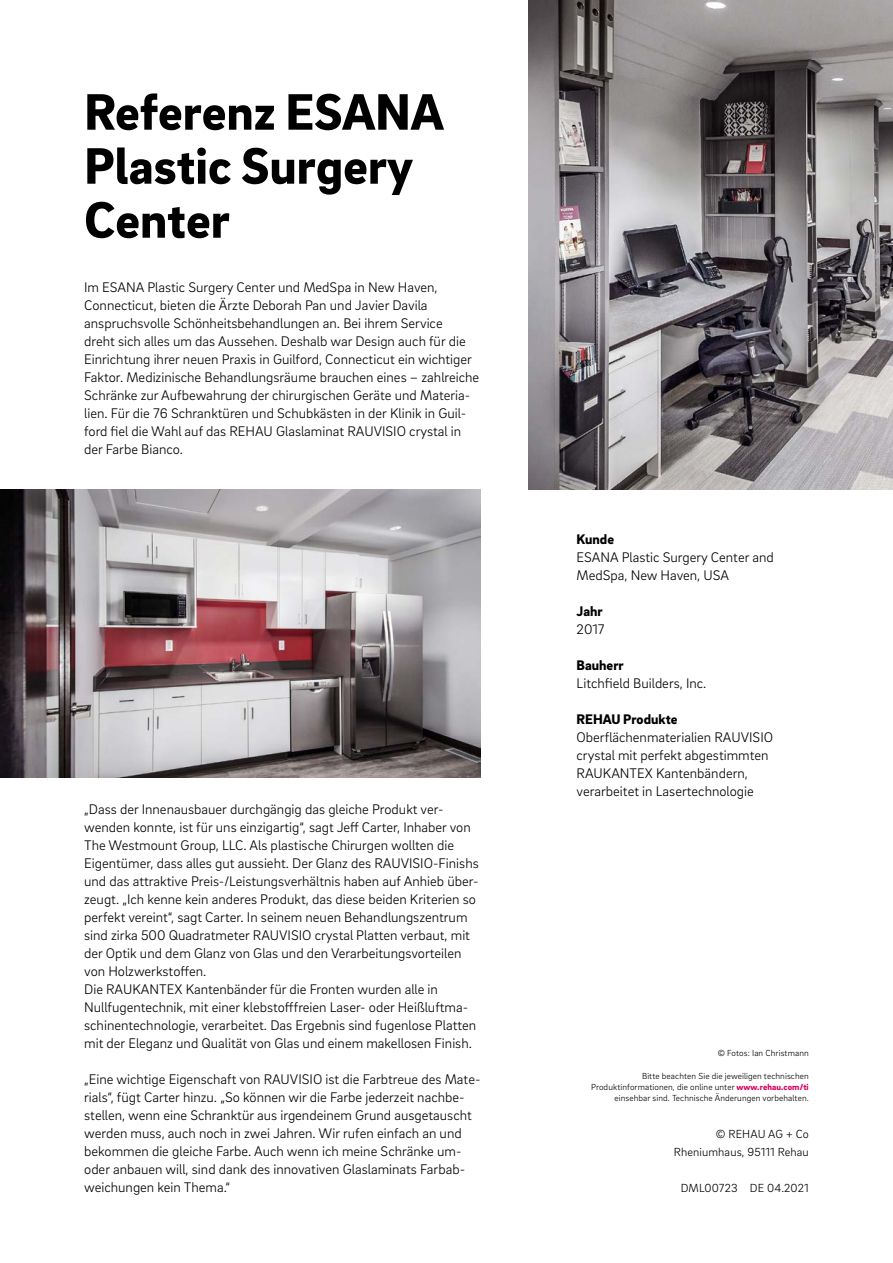
<style>
.page{position:relative;width:893px;height:1263px;background:#fff}
.page>*{position:absolute;margin:0;border:0;box-sizing:border-box;transform-origin:0 0}
._01__Headline_-_35pt{font:900 52.5px/54px "Brix Sans";color:#000}
._16__Body_text_-_9_5{font:300 14.25px/18px "Brix Sans";color:#000}
._14__Body_subline{font:900 14.25px "Brix Sans";color:#000}
._33__Contact_info{font:300 12px "Brix Sans";letter-spacing:.01em;color:#000}
._34__Legal_notes_-_6{font:300 9px/11.2px "Brix Sans";letter-spacing:.01em;color:#000;text-align:right}
.s1{font-weight:900;color:#dd005f}
</style>
<div class="page">
<img style="left:529px;top:0;width:364px;height:490px">
<img style="left:0;top:490px;width:480px;height:288px">
<p class="_01__Headline_-_35pt" style="left:84px;top:82px;width:361px">Referenz ESANA<br>Plastic Surgery<br>Center</p>
<p class="_16__Body_text_-_9_5" style="left:84px;top:277px;width:396px">Im ESANA Plastic Surgery Center und MedSpa in New Haven, Connecticut, bieten die Ärzte Deborah Pan und Javier Davila anspruchsvolle Schönheitsbehandlungen an. Bei ihrem Service<br>dreht sich alles um das Aussehen. Deshalb war Design auch für die Einrichtung ihrer neuen Praxis in Guilford, Connecticut ein wichtiger Faktor. Medizinische Behandlungsräume brauchen eines – zahlreiche Schränke zur Aufbewahrung der chirurgischen Geräte und Materia&shy;lien. Für die 76 Schranktüren und Schubkästen in der Klinik in Guil&shy;ford fiel die Wahl auf das REHAU Glaslaminat RAUVISIO crystal in der Farbe Bianco.</p>
<p class="_16__Body_text_-_9_5" style="left:84px;top:799px;width:396px">„Dass der Innenausbauer durchgängig das gleiche Produkt ver&shy;wenden konnte, ist für uns einzigartig“, sagt Jeff Carter, Inhaber von The Westmount Group, LLC. Als plastische Chirurgen wollten die Eigentümer, dass alles gut aussieht. Der Glanz des RAUVISIO-Finishs und das attraktive Preis-/Leistungsverhältnis haben auf Anhieb über&shy;zeugt. „Ich kenne kein anderes Produkt, das diese beiden Kriterien so perfekt vereint“, sagt Carter. In seinem neuen Behandlungszentrum sind zirka 500 Quadratmeter RAUVISIO crystal Platten verbaut, mit der Optik und dem Glanz von Glas und den Verarbeitungsvorteilen von Holzwerkstoffen.</p>
<p class="_16__Body_text_-_9_5" style="left:84px;top:979px;width:355px">Die RAUKANTEX Kantenbänder für die Fronten wurden alle in</p>
<p class="_16__Body_text_-_9_5" style="left:84px;top:997px;width:394px">Nullfugentechnik, mit einer klebstofffreien Laser- oder Heißluftma&shy;schinentechnologie, verarbeitet. Das Ergebnis sind fugenlose Platten mit der Eleganz und Qualität von Glas und einem makellosen Finish.</p>
<p class="_16__Body_text_-_9_5" style="left:84px;top:1069px;width:398px">„Eine wichtige Eigenschaft von RAUVISIO ist die Farbtreue des Mate&shy;rials“, fügt Carter hinzu. „So können wir die Farbe jederzeit nachbe&shy;stellen, wenn eine Schranktür aus irgendeinem Grund ausgetauscht werden muss, auch noch in zwei Jahren. Wir rufen einfach an und bekommen die gleiche Farbe. Auch wenn ich meine Schränke um&shy;oder anbauen will, sind dank des innovativen Glaslaminats Farbab&shy;weichungen kein Thema.“</p>
<p class="_14__Body_subline" style="left:577px;top:529px;width:39px">Kunde</p>
<p class="_16__Body_text_-_9_5" style="left:577px;top:547px;width:199px">ESANA Plastic Surgery Center and<br>MedSpa, New Haven, USA</p>
<p class="_14__Body_subline" style="left:577px;top:601px;width:28px">Jahr</p>
<p class="_16__Body_text_-_9_5" style="left:577px;top:619px;width:29px">2017</p>
<p class="_14__Body_subline" style="left:577px;top:655px;width:49px">Bauherr</p>
<p class="_16__Body_text_-_9_5" style="left:577px;top:673px;width:131px">Litchfield Builders, Inc.</p>
<p class="_14__Body_subline" style="left:577px;top:709px;width:102px">REHAU Produkte</p>
<p class="_16__Body_text_-_9_5" style="left:577px;top:727px;width:198px">Oberflächenmaterialien RAUVISIO crystal mit perfekt abgestimmten<br>RAUKANTEX Kantenbändern, verarbeitet in Lasertechnologie</p>
<p class="_34__Legal_notes_-_6" style="left:718px;top:1047px;width:93px">© Fotos: Ian Christmann</p>
<p class="_34__Legal_notes_-_6" style="left:591px;top:1070px;width:219px">Bitte beachten Sie die jeweiligen technischen<br>Produktinformationen, die online unter <span class="s1">www.rehau.com/ti </span>einsehbar sind. Technische Änderungen vorbehalten.</p>
<p class="_33__Contact_info" style="left:716px;top:1126px;width:94px">© REHAU AG + Co</p>
<p class="_33__Contact_info" style="left:674px;top:1144px;width:136px">Rheniumhaus, 95111 Rehau</p>
<p class="_33__Contact_info" style="left:681px;top:1180px;width:130px">DML00723 DE 04.2021</p>
</div>
